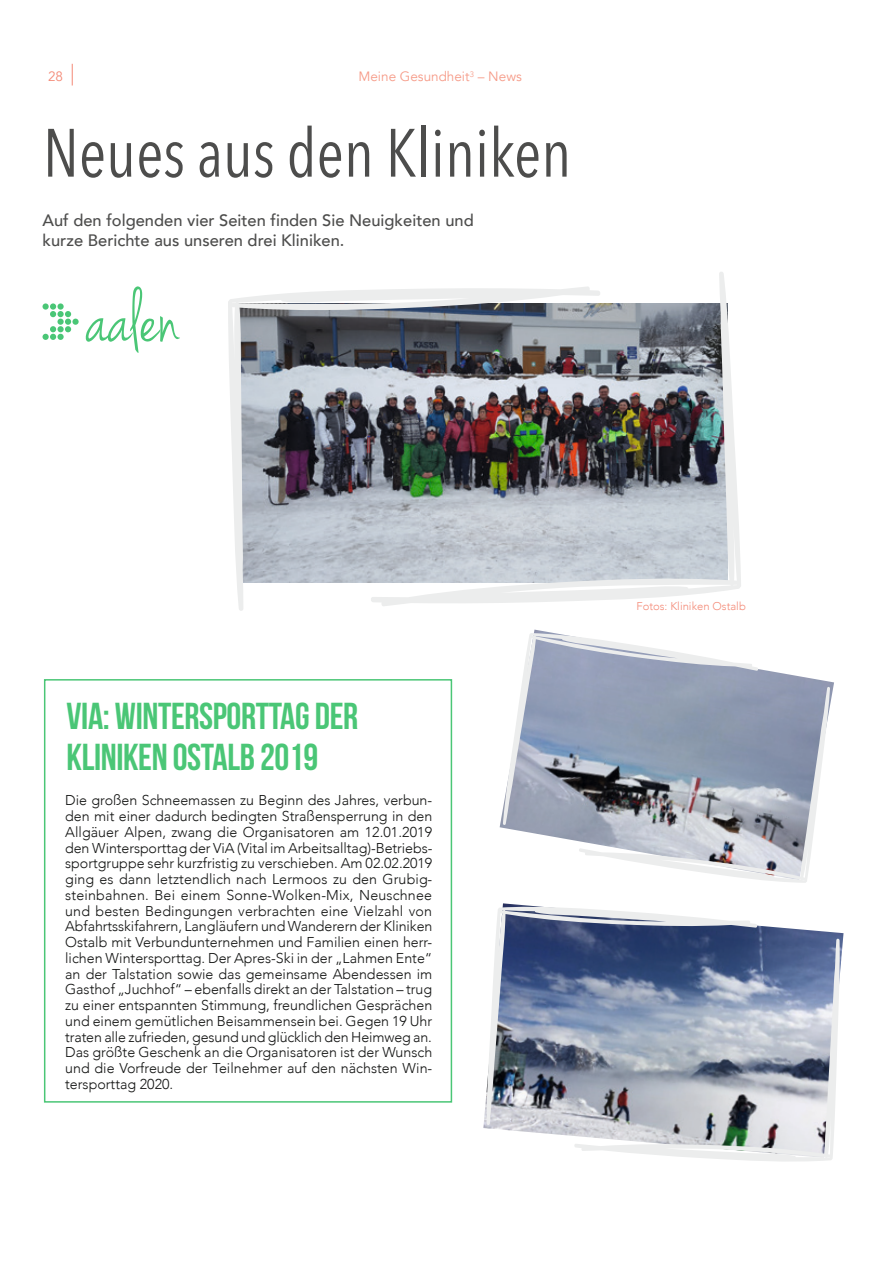
<style>
.page{position:relative;width:893px;height:1263px;background:#fff}
.page>*{position:absolute;margin:0;border:0;box-sizing:border-box;transform-origin:0 0}
.t1{font:79.2px "Jenna Sue";color:#4ac676;scale:.96 1}
.t2{font:67.5px "Avenir Next Condensed";color:#4d4d4c;scale:.95 1}
.t3{font:37.5px/40.5px "Bebas Neue";letter-spacing:-.01em;color:#4ac676}
.t4{font:500 16.5px/19.8px "Avenir";color:#4d4d4c}
.t5{font:300 14.25px/15.8px "Avenir";color:#131413;text-align:justify}
.t6{font:13.5px "Avenir";color:#f69b88}
.t7{font:13.5px "Avenir";color:#f48976}
.t8{font:300 11.25px "Avenir";color:#f48976}
</style>
<div class="page">
<svg style="left:72px;top:64px;width:1px;height:21px"></svg>
<div style="left:43px;top:303px;width:6px;height:7px;background:#4ac676;border-radius:50%"></div>
<div style="left:50px;top:303px;width:6px;height:7px;background:#4ac676;border-radius:50%"></div>
<svg style="left:57px;top:303px;width:7px;height:7px"></svg>
<svg style="left:50px;top:311px;width:6px;height:6px"></svg>
<div style="left:57px;top:311px;width:7px;height:6px;background:#4ac676;border-radius:50%"></div>
<div style="left:57px;top:319px;width:7px;height:6px;background:#4ac676;border-radius:50%"></div>
<div style="left:72px;top:319px;width:7px;height:6px;background:#4ac676;border-radius:50%"></div>
<div style="left:57px;top:326px;width:7px;height:6px;background:#4ac676;border-radius:50%"></div>
<svg style="left:65px;top:311px;width:6px;height:21px"></svg>
<svg style="left:43px;top:326px;width:13px;height:14px"></svg>
<div style="left:57px;top:334px;width:7px;height:6px;background:#4ac676;border-radius:50%"></div>
<div style="left:44px;top:679px;width:408px;height:424px;border:2px solid #4ac676"></div>
<svg style="left:601px;top:272px;width:140px;height:328px"></svg>
<img style="left:228px;top:286px;width:373px;height:325px">
<img style="left:483px;top:903px;width:360px;height:233px">
<svg style="left:574px;top:938px;width:266px;height:224px;background:#b6bdca"></svg>
<svg style="left:487px;top:905px;width:271px;height:221px;background:#848fa6"></svg>
<img style="left:500px;top:630px;width:334px;height:211px">
<svg style="left:578px;top:686px;width:252px;height:197px"></svg>
<svg style="left:503px;top:633px;width:256px;height:193px;background:#a1aab9"></svg>
<p class="t7" style="left:48px;top:69px;width:17px">28</p>
<p class="t6" style="left:358px;top:69px;width:165px">Meine Gesundheit<sup>3</sup> – News</p>
<h2 class="t2" style="left:43px;top:95px;width:558px">Neues aus den Kliniken</h2>
<p class="t4" style="left:43px;top:209px;width:433px">Auf den folgenden vier Seiten finden Sie Neuigkeiten und kurze Berichte aus unseren drei Kliniken.</p>
<h1 class="t1" style="left:87px;top:273px;width:97px">aalen</h1>
<h3 class="t3" style="left:67px;top:696px;width:293px">VIA: WINTERSPORTTAG DER<br>KLINIKEN OSTALB 2019</h3>
<p class="t5" style="left:65px;top:792px;width:369px">Die großen Schneemassen zu Beginn des Jahres, verbun&shy;den mit einer dadurch bedingten Straßensperrung in den Allgäuer Alpen, zwang die Organisatoren am 12.01.2019 den Wintersporttag der ViA (Vital im Arbeitsalltag)-Betriebs&shy;sportgruppe sehr kurzfristig zu verschieben. Am 02.02.2019 ging es dann letztendlich nach Lermoos zu den Grubig&shy;steinbahnen. Bei einem Sonne-Wolken-Mix, Neuschnee und besten Bedingungen verbrachten eine Vielzahl von Abfahrtsskifahrern, Langläufern und Wanderern der Kliniken Ostalb mit Verbundunternehmen und Familien einen herr&shy;lichen Wintersporttag. Der Apres-Ski in der „Lahmen Ente“ an der Talstation sowie das gemeinsame Abendessen im Gasthof „Juchhof“ – ebenfalls direkt an der Talstation – trug zu einer entspannten Stimmung, freundlichen Gesprächen und einem gemütlichen Beisammensein bei. Gegen 19 Uhr traten alle zufrieden, gesund und glücklich den Heimweg an.<br>Das größte Geschenk an die Organisatoren ist der Wunsch und die Vorfreude der Teilnehmer auf den nächsten Win&shy;tersporttag 2020.</p>
<p class="t8" style="left:636px;top:599px;width:111px">Fotos: Kliniken Ostalb</p>
</div>
